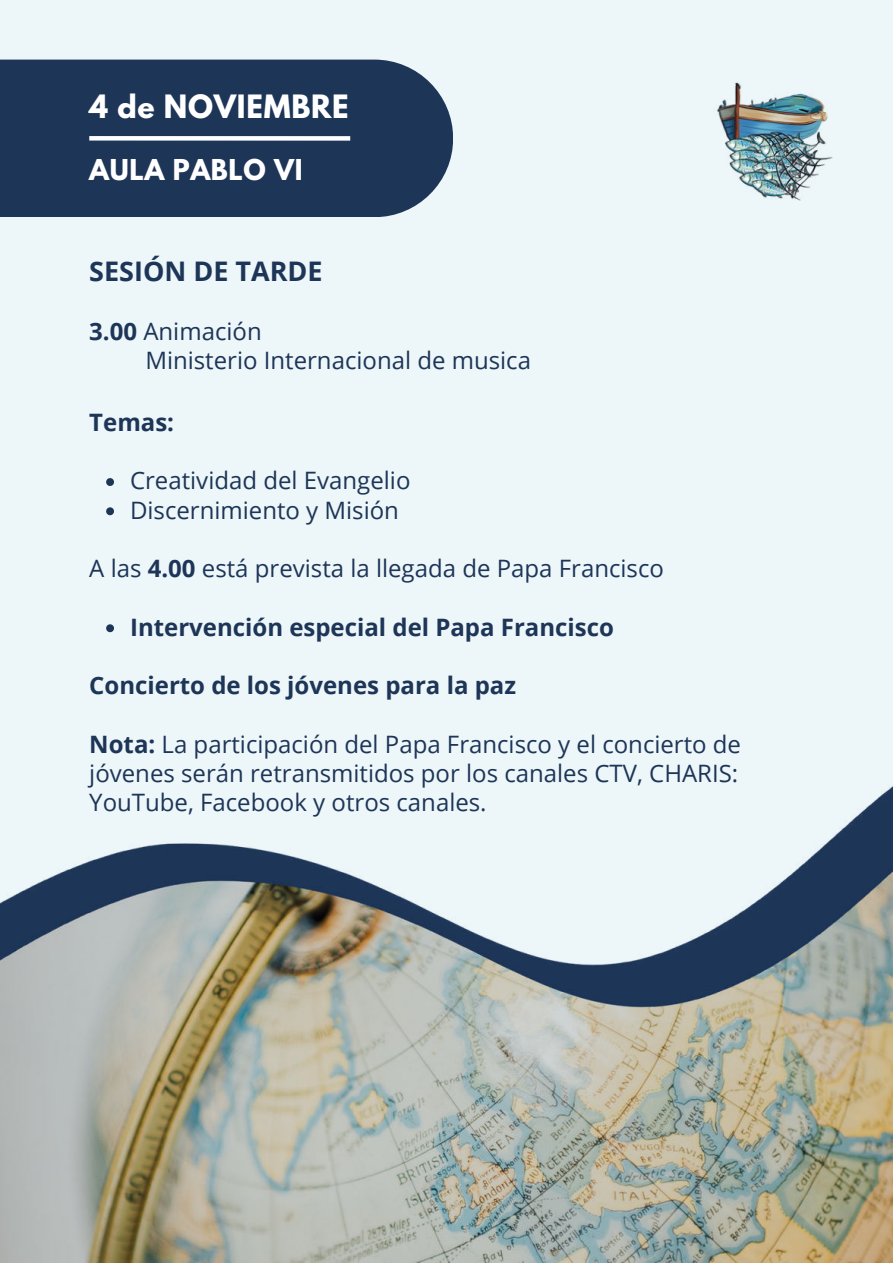
<style>
.page{position:relative;width:893px;height:1264px;background:#fff}
.page>*{position:absolute;margin:0;border:0;box-sizing:border-box;transform-origin:0 0}
.t1{font:700 28.5px "League Spartan";letter-spacing:.025em;color:#fff}
.t2{font:700 27px "Open Sans";color:#1d3557}
.t3{font:700 25.5px "League Spartan";letter-spacing:.025em;color:#fff}
.t4{font:24px/29.2px "Open Sans";color:#1d3557}
.t5{font:700 24px "Open Sans";color:#1d3557}
.s1{font-weight:700}
</style>
<div class="page">
<div style="left:0;top:0;width:892px;height:1262px;background:#edf6f9"></div>
<img style="left:717px;top:82px;width:116px;height:119px">
<div style="left:0;top:60px;width:453px;height:157px;background:#1d3557"></div>
<svg style="left:106px;top:478px;width:8px;height:8px"></svg>
<svg style="left:106px;top:507px;width:8px;height:8px"></svg>
<svg style="left:106px;top:624px;width:8px;height:8px"></svg>
<div style="left:89px;top:136px;width:261px;height:5px;background:#fff"></div>
<img style="left:0;top:787px;width:892px;height:475px">
<p class="t1" style="left:89px;top:84px;width:261px">4 de NOVIEMBRE</p>
<p class="t3" style="left:89px;top:149px;width:215px">AULA PABLO VI</p>
<p class="t2" style="left:89px;top:252px;width:235px">SESIÓN DE TARDE</p>
<p class="t4" style="left:145px;top:316px;width:387px;text-indent:-56px"><span class="s1">3.00</span> Animación<br>Ministerio Internacional de musica</p>
<p class="t5" style="left:89px;top:405px;width:86px">Temas:</p>
<p class="t4" style="left:130px;top:465px;width:282px">Creatividad del Evangelio<br>Discernimiento y Misión</p>
<p class="t4" style="left:89px;top:553px;width:576px">A las <span class="s1">4.00</span> está prevista la llegada de Papa Francisco</p>
<p class="t5" style="left:130px;top:610px;width:485px">Intervención especial del Papa Francisco</p>
<p class="t5" style="left:89px;top:668px;width:428px">Concierto de los jóvenes para la paz</p>
<p class="t4" style="left:89px;top:728px;width:653px;text-align:justify"><span class="s1">Nota:</span> La participación del Papa Francisco y el concierto de jóvenes serán retransmitidos por los canales CTV, CHARIS:<br>YouTube, Facebook y otros canales.</p>
</div>
